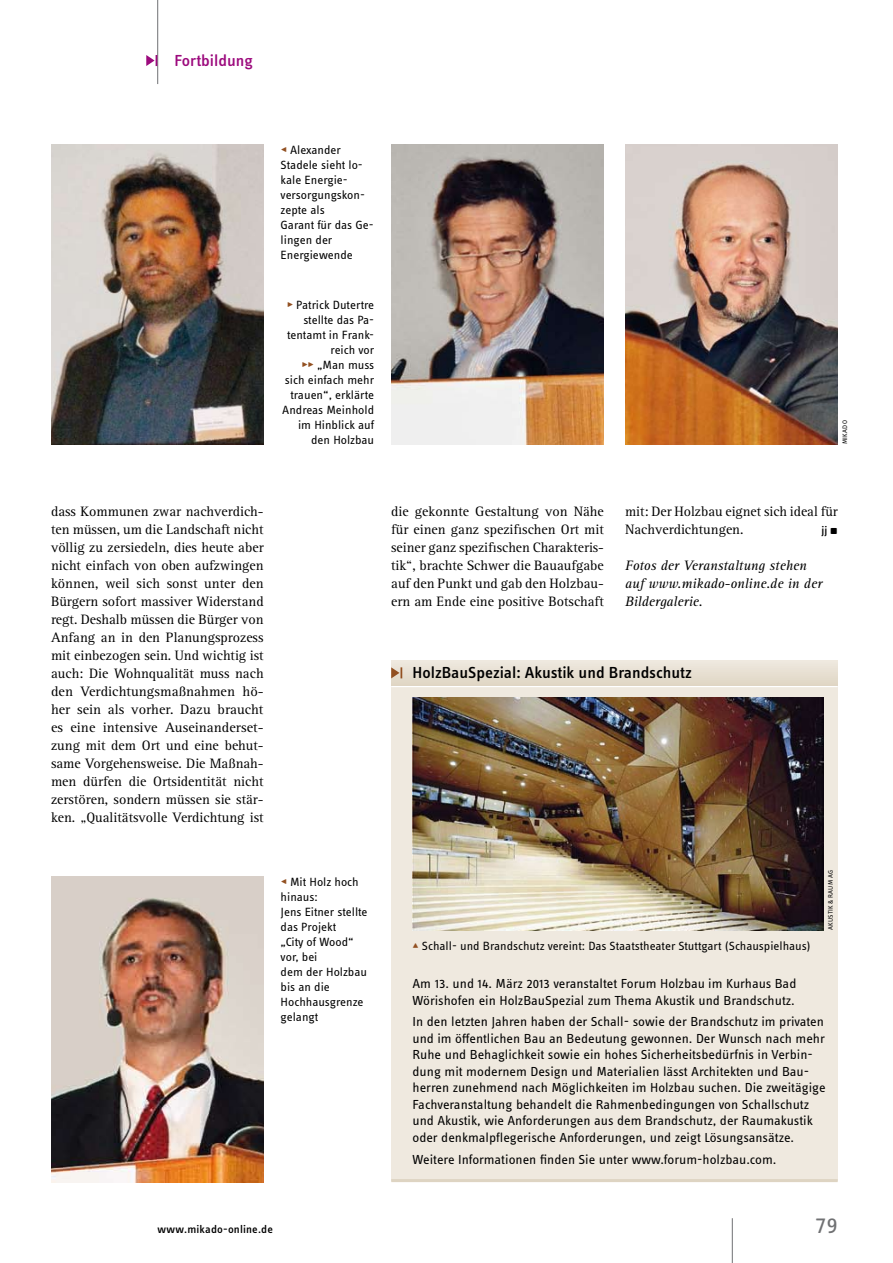
<style>
.page{position:relative;width:893px;height:1263px;background:#fff}
.page>*{position:absolute;margin:0;border:0;box-sizing:border-box;transform-origin:0 0}
.t1{font:24px "Info OT Text";color:#707173;scale:1.05 1}
.t2{font:500 16.5px "Info OT Text";color:#000;scale:1.05 1}
.t3{font:500 16.5px "Info OT Text";color:#9c0a7d;scale:1.05 1}
.t4{font:14.1px/18px "Rotis Serif Pro";color:#000;text-align:justify}
.t5{font:italic 14.1px/18px "Rotis Serif Pro";color:#000}
.t6{font:13.5px/16.5px "Info OT Text";color:#000;scale:1.05 1}
.t7{font:12.3px/15px "Info OT Text";color:#000;scale:1.05 1}
.t8{font:500 11.4px "Info OT Text";letter-spacing:.01em;color:#000;scale:1.05 1}
.t9{font:6.75px "Info OT Text";color:#000;scale:1.05 1}
.s1{color:#925021}
.s2{font-weight:400;font-size:9px}
</style>
<div class="page">
<hr style="left:157px;top:0;width:1px;height:84px;background:#707173">
<hr style="left:732px;top:1218px;width:1px;height:45px;background:#707173">
<svg style="left:146px;top:55px;width:11px;height:11px"></svg>
<div style="left:391px;top:686px;width:447px;height:494px;background:#efe9df"></div>
<hr style="left:391px;top:1179px;width:447px;height:3px;background:#ded4c2">
<hr style="left:391px;top:686px;width:447px;height:1px;background:#fff">
<div style="left:391px;top:660px;width:447px;height:26px;background:linear-gradient(to right,#e6ded1,#e7dfd1)"></div>
<svg style="left:391px;top:667px;width:11px;height:11px"></svg>
<img style="left:412px;top:697px;width:411px;height:233px">
<img style="left:51px;top:145px;width:213px;height:299px">
<img style="left:625px;top:145px;width:213px;height:299px">
<img style="left:391px;top:145px;width:213px;height:299px">
<img style="left:51px;top:876px;width:213px;height:306px">
<p class="t3" style="left:174px;top:50px;width:76px">Fortbildung</p>
<p class="t7" style="left:281px;top:142px;width:90px"><span class="s1">◂</span> Alexander<br>Stadele sieht lo&shy;kale Energie&shy;versorgungskon&shy;zepte als<br>Garant für das Ge&shy;lingen der<br>Energiewende</p>
<p class="t7" style="left:282px;top:297px;width:89px;text-align:right"><span class="s1">▸</span> Patrick Dutertre stellte das Pa&shy;tentamt in Frank&shy;reich vor<br><span class="s1">▸▸</span> „Man muss sich einfach mehr trauen“, erklärte<br>Andreas Meinhold im Hinblick auf den Holzbau</p>
<p class="t9" style="left:841px;top:444px;width:24px;rotate:-90deg">mikado</p>
<p class="t4" style="left:51px;top:503px;width:214px">dass Kommunen zwar nachverdich&shy;ten müssen, um die Landschaft nicht völlig zu zersiedeln, dies heute aber nicht einfach von oben aufzwingen können, weil sich sonst unter den Bürgern sofort massiver Widerstand regt. Deshalb müssen die Bürger von Anfang an in den Planungsprozess mit einbezogen sein. Und wichtig ist auch: Die Wohnqualität muss nach den Verdichtungsmaßnahmen hö&shy;her sein als vorher. Dazu braucht es eine intensive Auseinanderset&shy;zung mit dem Ort und eine behut&shy;same Vorgehensweise. Die Maßnah&shy;men dürfen die Ortsidentität nicht zerstören, sondern müssen sie stär&shy;ken. „Qualitätsvolle Verdichtung ist</p>
<p class="t4" style="left:391px;top:503px;width:214px">die gekonnte Gestaltung von Nähe für einen ganz spezifischen Ort mit seiner ganz spezifischen Charakteris&shy;tik“, brachte Schwer die Bauaufgabe auf den Punkt und gab den Holzbau&shy;ern am Ende eine positive Botschaft</p>
<p class="t4" style="left:625px;top:503px;width:214px">mit: Der Holzbau eignet sich ideal für<br>Nachverdichtungen.</p>
<p class="t8" style="left:821px;top:523px;width:17px">jj <span class="s2">▪</span></p>
<p class="t5" style="left:625px;top:557px;width:199px">Fotos der Veranstaltung stehen auf www.mikado-online.de in der<br>Bildergalerie.</p>
<p class="t2" style="left:412px;top:663px;width:268px">HolzBauSpezial: Akustik und Brandschutz</p>
<p class="t7" style="left:281px;top:874px;width:84px"><span class="s1">◂</span> Mit Holz hoch hinaus:<br>Jens Eitner stellte das Projekt<br>„City of Wood“ vor, bei<br>dem der Holzbau bis an die<br>Hochhausgrenze gelangt</p>
<p class="t9" style="left:826px;top:930px;width:58px;rotate:-90deg">Akustik &amp; Raum ag</p>
<p class="t7" style="left:412px;top:938px;width:381px"><span class="s1">▴</span> Schall- und Brandschutz vereint: Das Staatstheater Stuttgart (Schauspielhaus)</p>
<p class="t6" style="left:412px;top:975px;width:367px">Am 13. und 14. März 2013 veranstaltet Forum Holzbau im Kurhaus Bad<br>Wörishofen ein HolzBauSpezial zum Thema Akustik und Brandschutz.</p>
<p class="t6" style="left:412px;top:1013px;width:395px">In den letzten Jahren haben der Schall- sowie der Brandschutz im privaten und im öffentlichen Bau an Bedeutung gewonnen. Der Wunsch nach mehr Ruhe und Behaglichkeit sowie ein hohes Sicherheitsbedürfnis in Verbin&shy;dung mit modernem Design und Materialien lässt Architekten und Bau&shy;herren zunehmend nach Möglichkeiten im Holzbau suchen. Die zweitägige Fachveranstaltung behandelt die Rahmenbedingungen von Schallschutz und Akustik, wie Anforderungen aus dem Brandschutz, der Raumakustik oder denkmalpflegerische Anforderungen, und zeigt Lösungsansätze.</p>
<p class="t6" style="left:412px;top:1150px;width:348px">Weitere Informationen finden Sie unter www.forum-holzbau.com.</p>
<p class="t8" style="left:157px;top:1222px;width:112px">www.mikado-online.de</p>
<h1 class="t1" style="left:815px;top:1210px;width:23px">79</h1>
</div>
